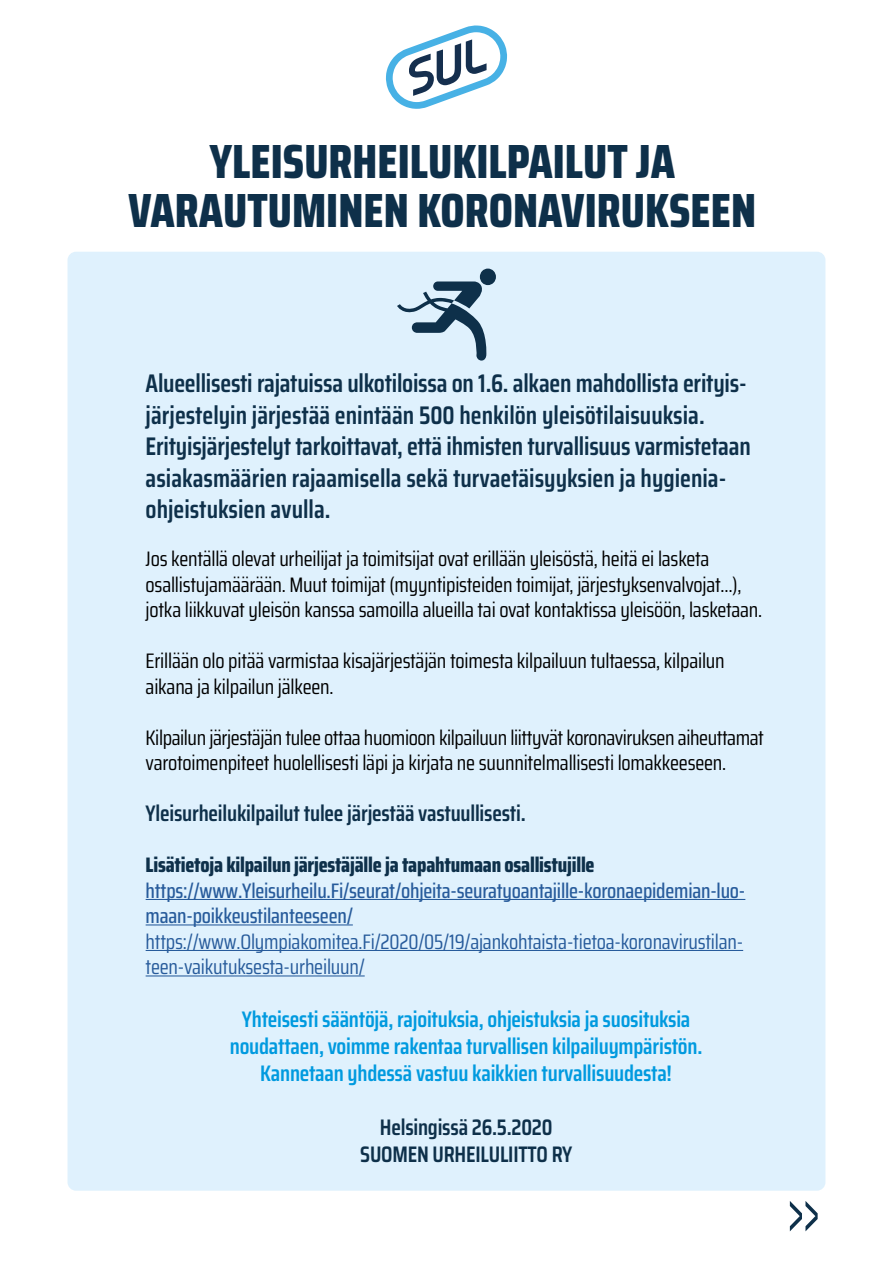
<style>
.page{position:relative;width:893px;height:1263px;background:#fff}
.page>*{position:absolute;margin:0;border:0;box-sizing:border-box;transform-origin:0 0}
.t1{font:800 48px/49.5px "Saira Condensed";color:#0e304a;text-align:center}
.t2{font:600 25.5px/31.5px "Saira Condensed";letter-spacing:-.01em;color:#0e304a}
.t3{font:600 22.5px/27px "Saira Condensed";letter-spacing:-.01em;color:#009adf;text-align:center}
.t4{font:600 22.5px/27px "Saira Condensed";letter-spacing:-.01em;color:#0e304a;text-align:center}
.t5{font:21px/25.5px "Saira Condensed";letter-spacing:-.01em;color:#000}
.t6{font:21px/25.5px "Saira Condensed";letter-spacing:-.01em;color:#275b9b}
.t7{font:500 21px/25.5px "Saira Condensed";letter-spacing:-.01em;color:#275b9b}
.t8{font:800 21px "Saira Condensed";letter-spacing:-.01em;color:#0e304a}
</style>
<div class="page">
<div style="left:68px;top:252px;width:757px;height:939px;background:#dff1fd;border-radius:9px"></div>
<svg style="left:386px;top:26px;width:121px;height:83px"></svg>
<hr style="left:146px;top:899px;width:599px;height:1px;background:#275b9b">
<hr style="left:146px;top:924px;width:207px;height:1px;background:#275b9b">
<hr style="left:146px;top:950px;width:597px;height:1px;background:#275b9b">
<hr style="left:146px;top:975px;width:219px;height:1px;background:#275b9b">
<svg style="left:397px;top:269px;width:99px;height:92px"></svg>
<svg style="left:790px;top:1201px;width:28px;height:30px"></svg>
<h1 class="t1" style="left:128px;top:136px;width:630px">YLEISURHEILUKILPAILUT JA<br>VARAUTUMINEN KORONAVIRUKSEEN</h1>
<p class="t2" style="left:146px;top:367px;width:607px">Alueellisesti rajatuissa ulkotiloissa on 1.6. alkaen mahdollista erityis&shy;järjestelyin järjestää enintään 500 henkilön yleisötilaisuuksia.<br>Erityisjärjestelyt tarkoittavat, että ihmisten turvallisuus varmistetaan asiakasmäärien rajaamisella sekä turvaetäisyyksien ja hygienia&shy;ohjeistuksien avulla.</p>
<p class="t5" style="left:146px;top:546px;width:618px">Jos kentällä olevat urheilijat ja toimitsijat ovat erillään yleisöstä, heitä ei lasketa osallistujamäärään. Muut toimijat (myyntipisteiden toimijat, järjestyksenvalvojat…), jotka liikkuvat yleisön kanssa samoilla alueilla tai ovat kontaktissa yleisöön, lasketaan.</p>
<p class="t5" style="left:146px;top:648px;width:581px">Erillään olo pitää varmistaa kisajärjestäjän toimesta kilpailuun tultaessa, kilpailun aikana ja kilpailun jälkeen.</p>
<p class="t5" style="left:146px;top:724px;width:620px">Kilpailun järjestäjän tulee ottaa huomioon kilpailuun liittyvät koronaviruksen aiheuttamat varotoimenpiteet huolellisesti läpi ja kirjata ne suunnitelmallisesti lomakkeeseen.</p>
<p class="t4" style="left:146px;top:800px;width:382px">Yleisurheilukilpailut tulee järjestää vastuullisesti.</p>
<p class="t8" style="left:146px;top:849px;width:450px">Lisätietoja kilpailun järjestäjälle ja tapahtumaan osallistujille</p>
<p class="t7" style="left:146px;top:877px;width:601px">https://www.Yleisurheilu.Fi/seurat/ohjeita-seuratyoantajille-koronaepidemian-luo&shy;maan-poikkeustilanteeseen/</p>
<p class="t6" style="left:146px;top:928px;width:599px">https://www.Olympiakomitea.Fi/2020/05/19/ajankohtaista-tietoa-koronavirustilan&shy;teen-vaikutuksesta-urheiluun/</p>
<p class="t3" style="left:230px;top:1005px;width:474px">Yhteisesti sääntöjä, rajoituksia, ohjeistuksia ja suosituksia noudattaen, voimme rakentaa turvallisen kilpailuympäristön.<br>Kannetaan yhdessä vastuu kaikkien turvallisuudesta!</p>
<p class="t4" style="left:360px;top:1113px;width:214px">Helsingissä 26.5.2020<br>SUOMEN URHEILULIITTO RY</p>
</div>
